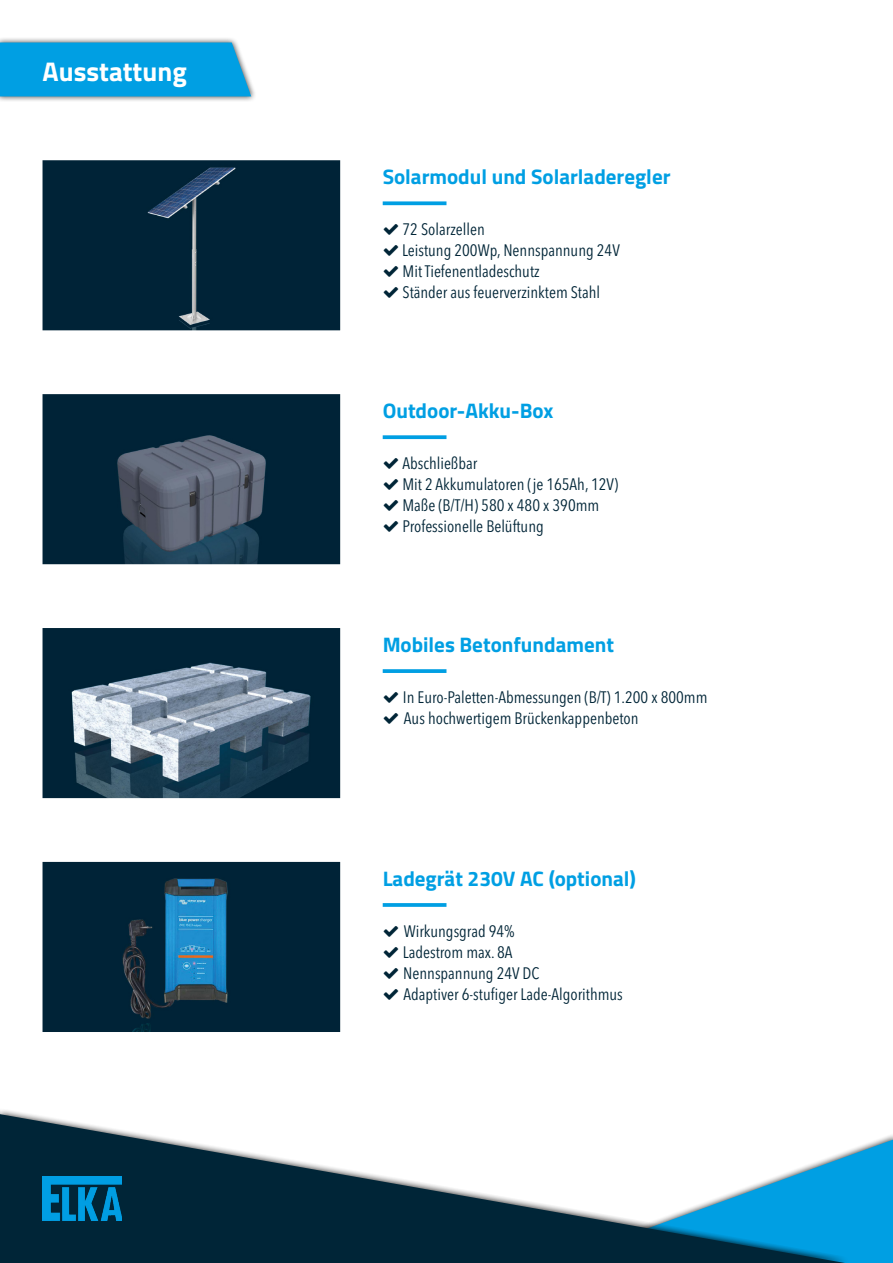
<style>
.page{position:relative;width:893px;height:1263px;background:#fff}
.page>*{position:absolute;margin:0;border:0;box-sizing:border-box;transform-origin:0 0}
.t1{font:700 27px "Titillium Web";color:#fff}
.t2{font:700 21px "Titillium Web";color:#009fe3}
.t3{font:condensed 16.5px/21px "Avenir Next LT Pro";color:#002537}
</style>
<div class="page">
<svg style="left:383px;top:669px;width:63px;height:4px"></svg>
<img style="left:43px;top:628px;width:297px;height:170px">
<div style="left:43px;top:160px;width:297px;height:170px;background:#002337"></div>
<svg style="left:383px;top:201px;width:63px;height:4px"></svg>
<img style="left:43px;top:394px;width:297px;height:170px">
<svg style="left:383px;top:435px;width:63px;height:4px"></svg>
<svg style="left:383px;top:903px;width:63px;height:4px"></svg>
<img style="left:43px;top:862px;width:297px;height:170px">
<svg style="left:850px;top:1139px;width:43px;height:124px;background:#0fa3e2"></svg>
<svg style="left:0;top:1110px;width:850px;height:153px"></svg>
<svg style="left:0;top:1114px;width:845px;height:149px"></svg>
<img style="left:43px;top:1176px;width:79px;height:44px">
<div style="left:0;top:37px;width:257px;height:65px;background:#000;opacity:.75"></div>
<div style="left:0;top:43px;width:251px;height:53px;background:#009fe3"></div>
<h1 class="t1" style="left:43px;top:51px;width:146px">Ausstattung</h1>
<p class="t2" style="left:383px;top:161px;width:289px">Solarmodul und Solarladeregler</p>
<p class="t3" style="left:402px;top:219px;width:219px">72 Solarzellen<br>Leistung 200Wp, Nennspannung 24V<br>Mit Tiefenentladeschutz<br>Ständer aus feuerverzinktem Stahl</p>
<p class="t2" style="left:383px;top:394px;width:172px">Outdoor-Akku-Box</p>
<p class="t3" style="left:403px;top:453px;width:217px">Abschließbar<br>Mit 2 Akkumulatoren (je 165Ah, 12V)<br>Maße (B/T/H) 580 x 480 x 390mm<br>Professionelle Belüftung</p>
<p class="t2" style="left:383px;top:628px;width:233px">Mobiles Betonfundament</p>
<p class="t3" style="left:403px;top:686px;width:306px">In Euro-Paletten-Abmessungen (B/T) 1.200 x 800mm<br>Aus hochwertigem Brückenkappenbeton</p>
<p class="t2" style="left:383px;top:862px;width:255px">Ladegrät 230V AC (optional)</p>
<p class="t3" style="left:403px;top:920px;width:221px">Wirkungsgrad 94%<br>Ladestrom max. 8A<br>Nennspannung 24V DC<br>Adaptiver 6-stufiger Lade-Algorithmus</p>
</div>
